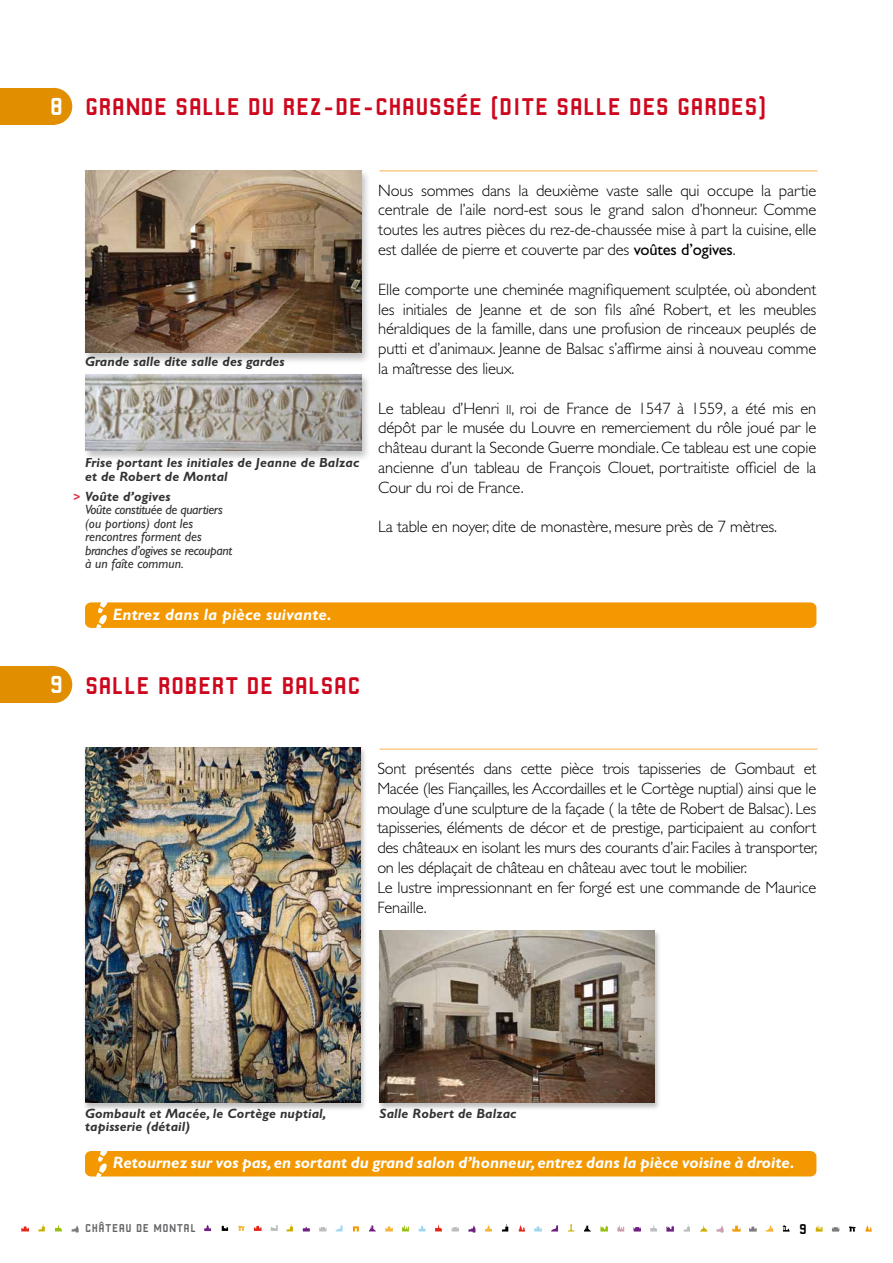
<style>
.page{position:relative;width:893px;height:1263px;background:#fff}
.page>*{position:absolute;margin:0;border:0;box-sizing:border-box;transform-origin:0 0}
.t1{font:25.5px "Robust CMN";letter-spacing:.01em;color:#cd071e}
.t2{font:300 16.5px/19.8px "Gill Sans";letter-spacing:-.02em;color:#000;text-align:justify}
.t3{font:italic 700 16.5px "Gill Sans";color:#fff}
.t4{font:15px "Robust CMN";color:#000}
.t5{font:italic 700 13.5px/13.5px "Gill Sans";letter-spacing:.01em;color:#000}
.t6{font:italic 13.5px/13.5px "Gill Sans";letter-spacing:-.015em;color:#000}
.t7{font:12px "Robust CMN";letter-spacing:.04em;color:#646567}
.t8{font:700 12px "Gill Sans";color:#cd071e}
.s1{font-size:25.95px;color:#fff}
.s2{font-weight:400}
.s3{font-family:"Gill Sans Light SC800";font-weight:400;font-size:13.2px}
</style>
<div class="page">
<svg style="left:336px;top:1225px;width:7px;height:6px"></svg>
<svg style="left:402px;top:1225px;width:7px;height:6px"></svg>
<svg style="left:369px;top:1225px;width:7px;height:6px"></svg>
<svg style="left:287px;top:1224px;width:6px;height:7px"></svg>
<svg style="left:385px;top:1226px;width:8px;height:5px"></svg>
<svg style="left:435px;top:1224px;width:7px;height:7px"></svg>
<svg style="left:353px;top:1226px;width:6px;height:5px"></svg>
<svg style="left:700px;top:1225px;width:7px;height:6px"></svg>
<svg style="left:816px;top:1225px;width:7px;height:6px"></svg>
<svg style="left:865px;top:1225px;width:7px;height:6px"></svg>
<svg style="left:666px;top:1225px;width:8px;height:6px"></svg>
<svg style="left:732px;top:1224px;width:9px;height:7px"></svg>
<svg style="left:782px;top:1225px;width:8px;height:6px"></svg>
<svg style="left:766px;top:1226px;width:7px;height:5px"></svg>
<svg style="left:55px;top:1224px;width:7px;height:7px"></svg>
<svg style="left:38px;top:1224px;width:7px;height:7px"></svg>
<svg style="left:21px;top:1226px;width:8px;height:5px"></svg>
<svg style="left:584px;top:1225px;width:7px;height:6px"></svg>
<svg style="left:502px;top:1224px;width:6px;height:7px"></svg>
<svg style="left:485px;top:1225px;width:7px;height:6px"></svg>
<svg style="left:519px;top:1225px;width:6px;height:6px"></svg>
<svg style="left:600px;top:1225px;width:8px;height:6px"></svg>
<svg style="left:617px;top:1225px;width:7px;height:6px"></svg>
<svg style="left:534px;top:1226px;width:8px;height:5px"></svg>
<svg style="left:633px;top:1227px;width:8px;height:4px"></svg>
<svg style="left:551px;top:1225px;width:7px;height:6px"></svg>
<svg style="left:716px;top:1225px;width:8px;height:8px"></svg>
<svg style="left:468px;top:1225px;width:8px;height:8px"></svg>
<svg style="left:303px;top:1226px;width:7px;height:5px"></svg>
<svg style="left:568px;top:1223px;width:6px;height:8px"></svg>
<svg style="left:419px;top:1225px;width:7px;height:6px"></svg>
<svg style="left:849px;top:1226px;width:7px;height:5px"></svg>
<svg style="left:832px;top:1227px;width:7px;height:4px"></svg>
<svg style="left:749px;top:1226px;width:8px;height:5px"></svg>
<svg style="left:71px;top:1225px;width:8px;height:8px"></svg>
<svg style="left:319px;top:1227px;width:8px;height:4px"></svg>
<svg style="left:684px;top:1224px;width:6px;height:7px"></svg>
<svg style="left:650px;top:1225px;width:7px;height:6px"></svg>
<svg style="left:452px;top:1227px;width:7px;height:4px"></svg>
<svg style="left:222px;top:1226px;width:6px;height:5px"></svg>
<svg style="left:238px;top:1226px;width:7px;height:5px"></svg>
<svg style="left:254px;top:1225px;width:8px;height:6px"></svg>
<svg style="left:271px;top:1225px;width:7px;height:6px"></svg>
<svg style="left:204px;top:1224px;width:7px;height:7px"></svg>
<div style="left:0;top:88px;width:54px;height:37px;background:#e18e00"></div>
<div style="left:35px;top:88px;width:37px;height:37px;background:#e18e00;border-radius:50%"></div>
<hr style="left:379px;top:170px;width:438px;height:2px;background:#fbcd8d">
<div style="left:85px;top:602px;width:731px;height:26px;background:#f39800;border-radius:6px"></div>
<svg style="left:95px;top:602px;width:13px;height:26px"></svg>
<div style="left:82px;top:168px;width:289px;height:196px;background:#000;opacity:.25"></div>
<img style="left:86px;top:170px;width:275px;height:183px">
<div style="left:82px;top:372px;width:289px;height:91px;background:#000;opacity:.25"></div>
<img style="left:86px;top:374px;width:275px;height:77px">
<div style="left:85px;top:1151px;width:731px;height:25px;background:#f39800;border-radius:6px"></div>
<svg style="left:95px;top:1151px;width:13px;height:26px"></svg>
<div style="left:0;top:666px;width:54px;height:37px;background:#e18e00"></div>
<div style="left:35px;top:666px;width:37px;height:37px;background:#e18e00;border-radius:50%"></div>
<hr style="left:379px;top:748px;width:438px;height:2px;background:#fbcd8d">
<div style="left:82px;top:746px;width:285px;height:365px;background:#000;opacity:.25"></div>
<img style="left:85px;top:747px;width:275px;height:356px">
<div style="left:377px;top:929px;width:284px;height:182px;background:#000;opacity:.25"></div>
<img style="left:379px;top:930px;width:276px;height:173px">
<h1 class="t1" style="left:50px;top:92px;width:718px"><span class="s1">8</span> GRANDE SALLE DU REZ-DE-CHAUSSÉE (DITE SALLE DES GARDES)</h1>
<p class="t5" style="left:85px;top:355px;width:201px">Grande salle dite salle des gardes</p>
<p class="t5" style="left:85px;top:456px;width:276px">Frise portant les initiales de Jeanne de Balzac et de Robert de Montal</p>
<p class="t5" style="left:85px;top:489px;width:87px">Voûte d’ogives</p>
<p class="t6" style="left:85px;top:503px;width:149px">Voûte constituée de quartiers (ou portions) dont les rencontres forment des branches d’ogives se recoupant à un faîte commun.</p>
<p class="t8" style="left:73px;top:489px;width:9px">&gt;</p>
<p class="t3" style="left:113px;top:604px;width:221px">Entrez dans la pièce suivante.</p>
<p class="t2" style="left:378px;top:180px;width:440px">Nous sommes dans la deuxième vaste salle qui occupe la partie centrale de l’aile nord-est sous le grand salon d’honneur. Comme toutes les autres pièces du rez-de-chaussée mise à part la cuisine, elle est dallée de pierre et couverte par des <span class="s2">voûtes d’ogives</span>.</p>
<p class="t2" style="left:378px;top:279px;width:440px">Elle comporte une cheminée magnifiquement sculptée, où abondent les initiales de Jeanne et de son fils aîné Robert, et les meubles héraldiques de la famille, dans une profusion de rinceaux peuplés de putti et d’animaux. Jeanne de Balsac s’affirme ainsi à nouveau comme la maîtresse des lieux.</p>
<p class="t2" style="left:378px;top:398px;width:440px">Le tableau d’Henri <span class="s3">ii</span>, roi de France de 1547 à 1559, a été mis en dépôt par le musée du Louvre en remerciement du rôle joué par le château durant la Seconde Guerre mondiale. Ce tableau est une copie ancienne d’un tableau de François Clouet, portraitiste officiel de la Cour du roi de France.</p>
<p class="t2" style="left:378px;top:517px;width:400px">La table en noyer, dite de monastère, mesure près de 7 mètres.</p>
<h1 class="t1" style="left:50px;top:671px;width:312px"><span class="s1">9</span> SALLE ROBERT DE BALSAC</h1>
<p class="t2" style="left:377px;top:759px;width:442px;text-align:left">Sont présentés dans cette pièce trois tapisseries de Gombaut et Macée (les Fiançailles, les Accordailles et le Cortège nuptial) ainsi que le moulage d’une sculpture de la façade ( la tête de Robert de Balsac). Les tapisseries, éléments de décor et de prestige, participaient au confort des châteaux en isolant les murs des courants d’air. Faciles à transporter, on les déplaçait de château en château avec tout le mobilier.<br>Le lustre impressionnant en fer forgé est une commande de Maurice Fenaille.</p>
<p class="t5" style="left:85px;top:1107px;width:243px">Gombault et Macée, le Cortège nuptial, tapisserie (détail)</p>
<p class="t5" style="left:379px;top:1107px;width:139px">Salle Robert de Balzac</p>
<p class="t3" style="left:113px;top:1153px;width:684px">Retournez sur vos pas, en sortant du grand salon d’honneur, entrez dans la pièce voisine à droite.</p>
<p class="t7" style="left:85px;top:1221px;width:112px">CHÂTEAU DE MONTAL</p>
<p class="t4" style="left:799px;top:1220px;width:9px">9</p>
</div>
